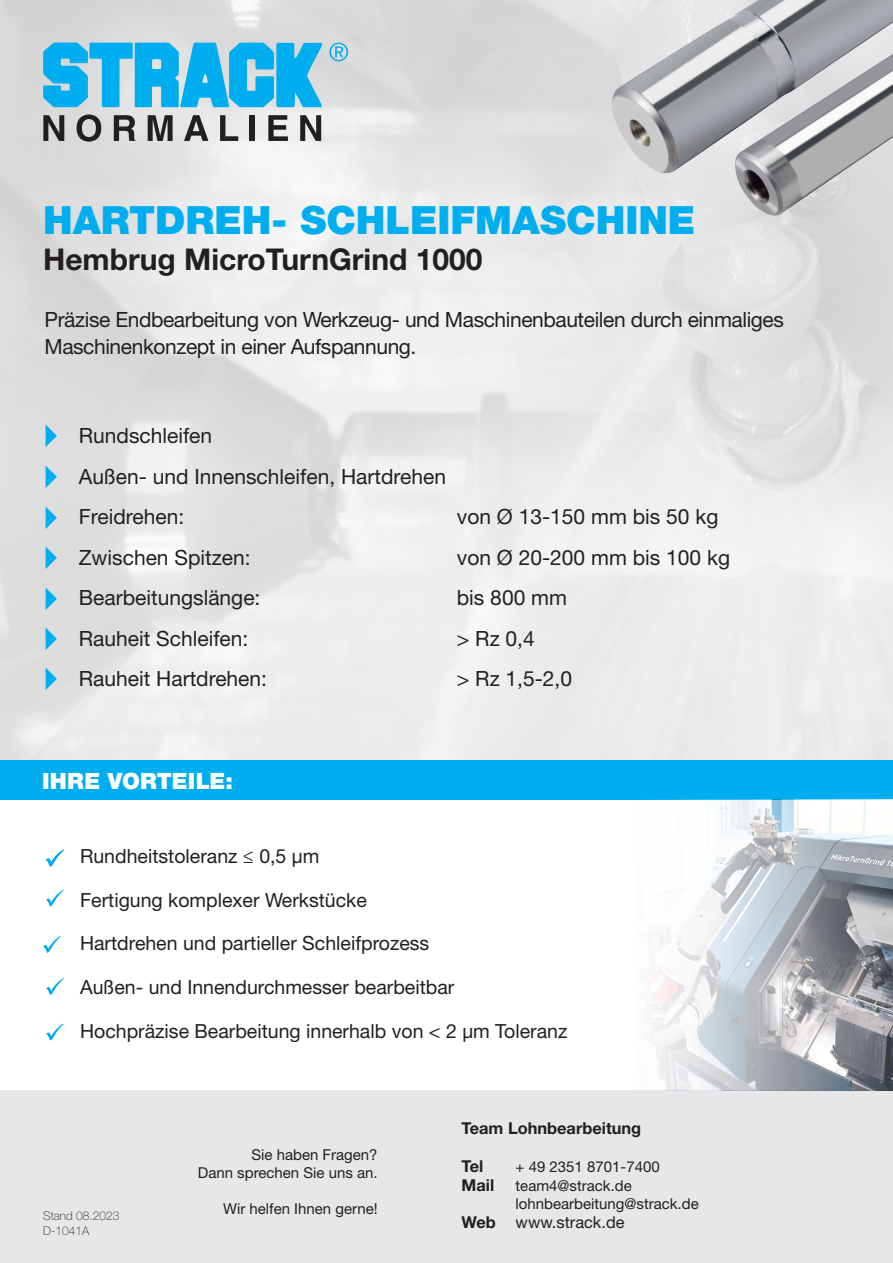
<style>
.page{position:relative;width:893px;height:1263px;background:#fff}
.page>*{position:absolute;margin:0;border:0;box-sizing:border-box;transform-origin:0 0}
.t1{font:900 39px "Helvetica Neue LT Std";color:#00aeef}
.t2{font:700 30px "Helvetica Neue LT Std";color:#231f20}
.t3{font:900 22.5px "Helvetica Neue LT Std";letter-spacing:.01em;color:#fff}
.t4{font:21px "Helvetica Neue LT Std";color:#231f20}
.t5{font:21px "Helvetica Neue LT Std";letter-spacing:-.02em;color:#231f20}
.t6{font:19.5px "Helvetica Neue LT Std";color:#231f20}
.t7{font:700 16.35px "Helvetica Neue LT Std";color:#231f20}
.t8{font:16.35px "Helvetica Neue LT Std";color:#231f20}
.t9{font:15px "Helvetica Neue LT Std";color:#231f20}
.t10{font:100 12px "Helvetica Neue LT Std";color:#231f20}
.s1{font-weight:700}
</style>
<div class="page">
<img style="left:0;top:0;width:893px;height:760px">
<svg style="left:43px;top:115px;width:21px;height:26px"></svg>
<svg style="left:77px;top:115px;width:24px;height:27px"></svg>
<svg style="left:114px;top:115px;width:21px;height:26px"></svg>
<svg style="left:148px;top:115px;width:25px;height:26px"></svg>
<svg style="left:184px;top:115px;width:24px;height:26px"></svg>
<svg style="left:220px;top:115px;width:18px;height:26px"></svg>
<div style="left:250px;top:115px;width:5px;height:26px;background:#231f20"></div>
<svg style="left:268px;top:115px;width:20px;height:26px"></svg>
<svg style="left:300px;top:115px;width:21px;height:26px"></svg>
<svg style="left:43px;top:43px;width:305px;height:64px;background:#46bce9"></svg>
<div style="left:0;top:1091px;width:893px;height:172px;background:#e6e7e9"></div>
<div style="left:0;top:760px;width:893px;height:39px;background:#00aeef"></div>
<svg style="left:46px;top:850px;width:18px;height:17px"></svg>
<svg style="left:46px;top:1023px;width:18px;height:18px"></svg>
<svg style="left:46px;top:978px;width:18px;height:17px"></svg>
<svg style="left:43px;top:936px;width:18px;height:17px"></svg>
<svg style="left:46px;top:890px;width:18px;height:17px"></svg>
<img style="left:587px;top:799px;width:306px;height:292px">
<img style="left:612px;top:0;width:281px;height:174px">
<img style="left:734px;top:53px;width:159px;height:169px">
<svg style="left:46px;top:424px;width:11px;height:23px"></svg>
<svg style="left:46px;top:465px;width:11px;height:23px"></svg>
<svg style="left:46px;top:506px;width:11px;height:23px"></svg>
<svg style="left:46px;top:546px;width:11px;height:23px"></svg>
<svg style="left:46px;top:587px;width:11px;height:23px"></svg>
<svg style="left:46px;top:627px;width:11px;height:23px"></svg>
<svg style="left:46px;top:667px;width:11px;height:23px"></svg>
<p class="t1" style="left:43px;top:197px;width:654px">HARTDREH- SCHLEIFMASCHINE</p>
<p class="t2" style="left:43px;top:241px;width:441px">Hembrug MicroTurnGrind 1000</p>
<p class="t5" style="left:44px;top:306px;width:741px">Präzise Endbearbeitung von Werkzeug- und Maschinenbauteilen durch einmaliges</p>
<p class="t5" style="left:44px;top:333px;width:373px">Maschinenkonzept in einer Aufspannung.</p>
<p class="t4" style="left:79px;top:423px;width:135px">Rundschleifen</p>
<p class="t4" style="left:79px;top:464px;width:369px">Außen- und Innenschleifen, Hartdrehen</p>
<p class="t4" style="left:79px;top:504px;width:107px">Freidrehen:</p>
<p class="t4" style="left:457px;top:504px;width:263px">von Ø 13-150 mm bis 50 kg</p>
<p class="t4" style="left:79px;top:545px;width:173px">Zwischen Spitzen:</p>
<p class="t4" style="left:457px;top:545px;width:275px">von Ø 20-200 mm bis 100 kg</p>
<p class="t4" style="left:79px;top:585px;width:183px">Bearbeitungslänge:</p>
<p class="t4" style="left:457px;top:585px;width:112px">bis 800 mm</p>
<p class="t4" style="left:79px;top:626px;width:171px">Rauheit Schleifen:</p>
<p class="t4" style="left:457px;top:626px;width:79px">&gt; Rz 0,4</p>
<p class="t4" style="left:79px;top:666px;width:190px">Rauheit Hartdrehen:</p>
<p class="t4" style="left:457px;top:666px;width:117px">&gt; Rz 1,5-2,0</p>
<p class="t3" style="left:42px;top:767px;width:193px">IHRE VORTEILE:</p>
<p class="t6" style="left:80px;top:845px;width:241px">Rundheitstoleranz ≤ 0,5 µm</p>
<p class="t6" style="left:80px;top:888px;width:288px">Fertigung komplexer Werkstücke</p>
<p class="t6" style="left:80px;top:932px;width:351px">Hartdrehen und partieller Schleifprozess</p>
<p class="t6" style="left:80px;top:975px;width:376px">Außen- und Innendurchmesser bearbeitbar</p>
<p class="t6" style="left:80px;top:1019px;width:489px">Hochpräzise Bearbeitung innerhalb von &lt; 2 µm Toleranz</p>
<p class="t10" style="left:43px;top:1209px;width:78px">Stand 08.2023</p>
<p class="t10" style="left:43px;top:1224px;width:48px">D-1041A</p>
<p class="t9" style="left:251px;top:1146px;width:128px">Sie haben Fragen?</p>
<p class="t9" style="left:198px;top:1164px;width:181px">Dann sprechen Sie uns an.</p>
<p class="t9" style="left:223px;top:1200px;width:156px">Wir helfen Ihnen gerne!</p>
<p class="t7" style="left:462px;top:1118px;width:181px">Team Lohnbearbeitung</p>
<p class="t7" style="left:462px;top:1156px;width:23px">Tel</p>
<p class="t9" style="left:516px;top:1158px;width:146px">+ 49 2351 8701-7400</p>
<p class="t7" style="left:462px;top:1175px;width:34px">Mail</p>
<p class="t9" style="left:516px;top:1177px;width:118px">team4@strack.de</p>
<p class="t9" style="left:516px;top:1195px;width:185px">lohnbearbeitung@strack.de</p>
<p class="t8" style="left:462px;top:1212px;width:164px"><span class="s1">Web</span> www.strack.de</p>
</div>
